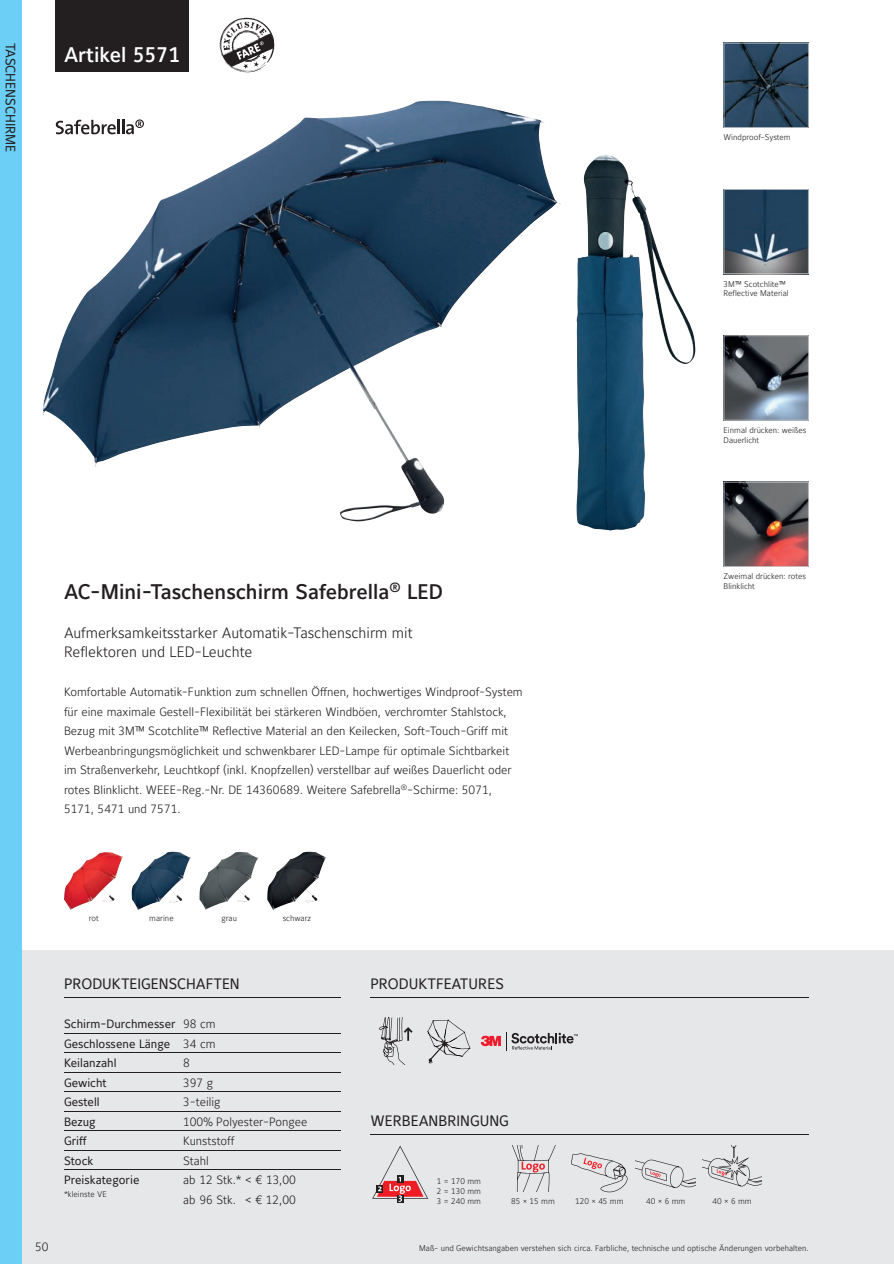
<style>
.page{position:relative;width:894px;height:1264px;background:#fff}
.page>*{position:absolute;margin:0;border:0;box-sizing:border-box;transform-origin:0 0}
.t1{font:21px "Maurea Medium Tf";color:#231f20}
.t2{font:21px "Maurea Medium Tf";color:#fff}
.t3{font:15px/19.5px "Maurea Light Tf";color:#231f20}
.t4{font:15px "Maurea Regular Tf";color:#231f20}
.t5{font:13.5px "Maurea Regular Tf";color:#231f20}
.t6{font:12px/19.5px "Maurea Light Tf";color:#231f20}
.t7{font:12px/19.5px "Maurea Regular Tf";color:#231f20;text-align:justify}
.t8{font:8.25px/9.8px "Maurea Light Tf";color:#231f20}
.s1{font-family:"Maurea Light Tf"}
</style>
<div class="page">
<div style="left:0;top:949px;width:893px;height:314px;background:#e6e7e9"></div>
<hr style="left:893px;top:949px;width:1px;height:314px;background:#e6e7e9">
<div style="left:0;top:0;width:21px;height:1263px;background:#6bcff6"></div>
<svg style="left:723px;top:43px;width:85px;height:85px;background:#2c465c"></svg>
<svg style="left:723px;top:189px;width:85px;height:85px;background:#3d5569"></svg>
<svg style="left:723px;top:335px;width:85px;height:85px;background:#5d656e"></svg>
<img style="left:723px;top:481px;width:85px;height:85px">
<svg style="left:571px;top:1153px;width:56px;height:39px"></svg>
<svg style="left:512px;top:1145px;width:44px;height:46px"></svg>
<svg style="left:372px;top:1145px;width:56px;height:56px"></svg>
<svg style="left:702px;top:1145px;width:59px;height:42px"></svg>
<svg style="left:635px;top:1159px;width:60px;height:29px"></svg>
<img style="left:43px;top:104px;width:513px;height:417px">
<svg style="left:379px;top:1017px;width:33px;height:47px"></svg>
<svg style="left:427px;top:1019px;width:43px;height:44px"></svg>
<svg style="left:480px;top:1032px;width:97px;height:18px"></svg>
<svg style="left:220px;top:18px;width:54px;height:54px"></svg>
<svg style="left:56px;top:119px;width:88px;height:15px"></svg>
<img style="left:64px;top:852px;width:59px;height:58px">
<img style="left:132px;top:851px;width:52px;height:59px">
<img style="left:199px;top:852px;width:60px;height:58px">
<img style="left:267px;top:851px;width:59px;height:59px">
<img style="left:576px;top:155px;width:119px;height:375px">
<hr style="left:64px;top:997px;width:276px;height:1px;background:#231f20">
<hr style="left:370px;top:997px;width:438px;height:1px;background:#231f20">
<hr style="left:370px;top:1133px;width:438px;height:1px;background:#231f20">
<div style="left:55px;top:0;width:134px;height:72px;background:#231f20"></div>
<hr style="left:64px;top:1033px;width:276px;height:1px;background:#231f20">
<hr style="left:64px;top:1052px;width:276px;height:1px;background:#231f20">
<hr style="left:64px;top:1072px;width:276px;height:1px;background:#231f20">
<hr style="left:64px;top:1091px;width:276px;height:1px;background:#231f20">
<hr style="left:64px;top:1111px;width:276px;height:1px;background:#231f20">
<hr style="left:64px;top:1130px;width:276px;height:1px;background:#231f20">
<hr style="left:64px;top:1150px;width:276px;height:1px;background:#231f20">
<hr style="left:64px;top:1169px;width:276px;height:1px;background:#231f20">
<p class="t5" style="left:18px;top:43px;width:111px;rotate:90deg">TASCHENSCHIRME</p>
<h1 class="t2" style="left:64px;top:43px;width:118px">Artikel 5571</h1>
<p class="t8" style="left:723px;top:133px;width:69px">Windproof-System</p>
<p class="t8" style="left:723px;top:279px;width:67px">3M™ Scotchlite™<br>Reflective Material</p>
<p class="t8" style="left:723px;top:425px;width:84px">Einmal drücken: weißes<br>Dauerlicht</p>
<h1 class="t1" style="left:64px;top:579px;width:380px">AC-Mini-Taschenschirm Safebrella<sup>®</sup> LED</h1>
<p class="t3" style="left:64px;top:623px;width:350px">Aufmerksamkeitsstarker Automatik-Taschenschirm mit<br>Reflektoren und LED-Leuchte</p>
<p class="t6" style="left:64px;top:683px;width:460px">Komfortable Automatik-Funktion zum schnellen Öffnen, hochwertiges Windproof-System für eine maximale Gestell-Flexibilität bei stärkeren Windböen, verchromter Stahlstock, Bezug mit 3M™ Scotchlite™ Reflective Material an den Keilecken, Soft-Touch-Griff mit Werbeanbringungsmöglichkeit und schwenkbarer LED-Lampe für optimale Sichtbarkeit im Straßenverkehr, Leuchtkopf (inkl. Knopfzellen) verstellbar auf weißes Dauerlicht oder rotes Blinklicht. WEEE-Reg.-Nr. DE 14360689. Weitere Safebrella<sup>®</sup>-Schirme: 5071, 5171, 5471 und 7571.</p>
<p class="t8" style="left:723px;top:572px;width:84px">Zweimal drücken: rotes<br>Blinklicht</p>
<p class="t8" style="left:89px;top:913px;width:11px">rot</p>
<p class="t8" style="left:149px;top:913px;width:26px">marine</p>
<p class="t8" style="left:221px;top:913px;width:17px">grau</p>
<p class="t8" style="left:283px;top:913px;width:30px">schwarz</p>
<p class="t6" style="left:35px;top:1237px;width:15px">50</p>
<p class="t4" style="left:64px;top:975px;width:177px">PRODUKTEIGENSCHAFTEN</p>
<p class="t4" style="left:370px;top:975px;width:135px">PRODUKTFEATURES</p>
<p class="t7" style="left:64px;top:1014px;width:153px">Schirm-Durchmesser <span class="s1">98 cm </span>Geschlossene Länge <span class="s1">34 cm </span>Keilanzahl</p>
<p class="t6" style="left:183px;top:1053px;width:8px">8</p>
<p class="t7" style="left:64px;top:1073px;width:44px">Gewicht</p>
<p class="t6" style="left:183px;top:1073px;width:31px">397 g</p>
<p class="t7" style="left:64px;top:1092px;width:37px">Gestell</p>
<p class="t6" style="left:183px;top:1092px;width:39px">3-teilig</p>
<p class="t7" style="left:64px;top:1112px;width:33px">Bezug</p>
<p class="t6" style="left:183px;top:1112px;width:126px">100% Polyester-Pongee</p>
<p class="t7" style="left:64px;top:1131px;width:24px">Griff</p>
<p class="t6" style="left:183px;top:1131px;width:53px">Kunststoff</p>
<p class="t7" style="left:64px;top:1151px;width:31px">Stock</p>
<p class="t6" style="left:183px;top:1151px;width:27px">Stahl</p>
<p class="t7" style="left:64px;top:1170px;width:77px">Preiskategorie</p>
<p class="t6" style="left:183px;top:1170px;width:114px">ab 12 Stk.* &lt; € 13,00</p>
<p class="t8" style="left:64px;top:1189px;width:44px">*kleinste VE</p>
<p class="t6" style="left:183px;top:1190px;width:114px">ab 96 Stk. &lt; € 12,00</p>
<p class="t4" style="left:370px;top:1111px;width:140px">WERBEANBRINGUNG</p>
<p class="t8" style="left:436px;top:1176px;width:46px;text-align:justify">1 = 170 mm 2 = 130 mm 3 = 240 mm</p>
<p class="t8" style="left:511px;top:1196px;width:45px">85 × 15 mm</p>
<p class="t8" style="left:575px;top:1196px;width:50px">120 × 45 mm</p>
<p class="t8" style="left:646px;top:1196px;width:41px">40 × 6 mm</p>
<p class="t8" style="left:712px;top:1196px;width:41px">40 × 6 mm</p>
<p class="t8" style="left:419px;top:1243px;width:391px">Maß- und Gewichtsangaben verstehen sich circa. Farbliche, technische und optische Änderungen vorbehalten.</p>
</div>
